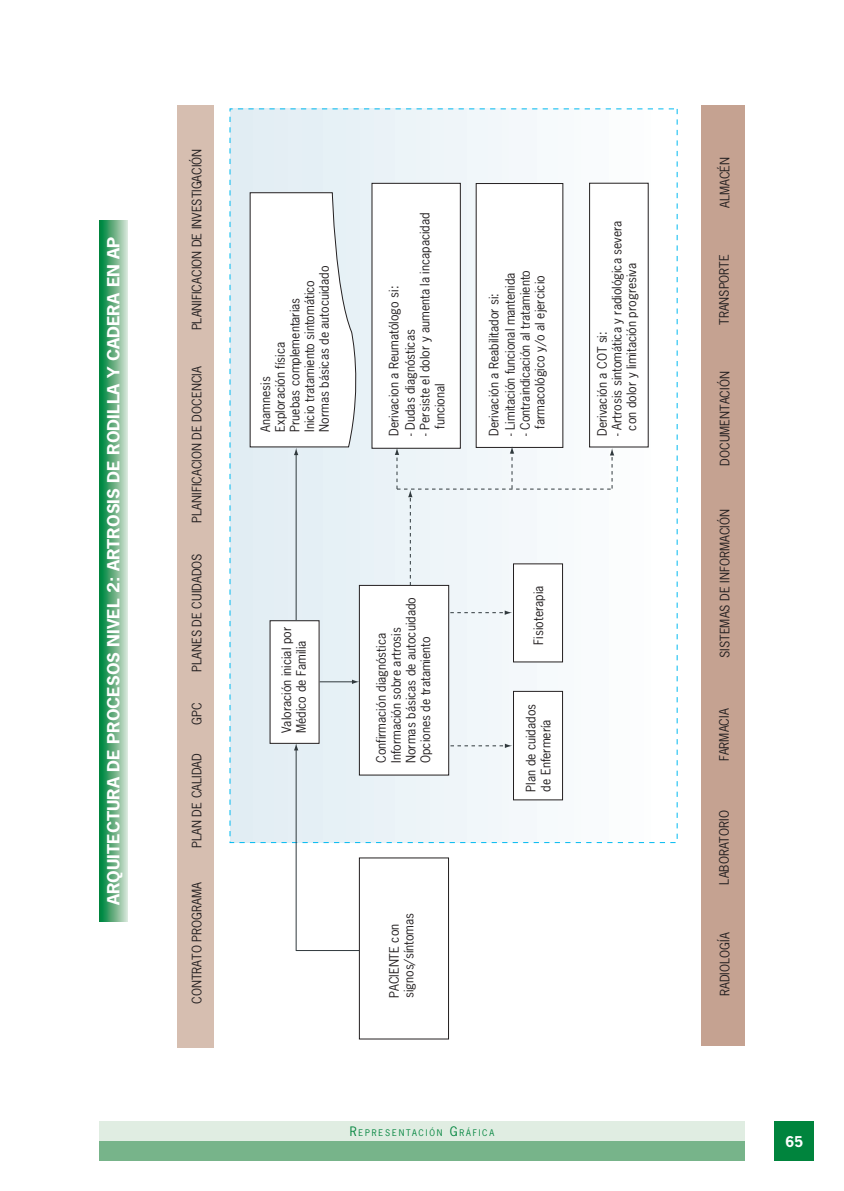
<style>
.page{position:relative;width:844px;height:1191px;background:#fff}
.page>*{position:absolute;margin:0;border:0;box-sizing:border-box;transform-origin:0 0}
.t1{font:700 15.75px "News Gothic";color:#fff;scale:1.11 1}
.t2{font:700 14px "News Gothic";color:#fff}
.t3{font:12.25px/14.7px "News Gothic";color:#231f20}
.t4{font:8.58px "News Gothic";letter-spacing:.215em;color:#00843d}
.s1{font-size:12.25px}
</style>
<div class="page">
<div style="left:774px;top:1121px;width:40px;height:40px;background:#00843d"></div>
<div style="left:99px;top:1141px;width:645px;height:20px;background:#77b48a"></div>
<div style="left:99px;top:1121px;width:645px;height:20px;background:#e0ede2"></div>
<div style="left:230px;top:109px;width:447px;height:733px;background:linear-gradient(to right,#deeaf1,#fdfdfd)"></div>
<div style="left:177px;top:105px;width:37px;height:942px;background:#d6beb0"></div>
<div style="left:700px;top:105px;width:44px;height:940px;background:#c5a291"></div>
<div style="left:359px;top:585px;width:89px;height:190px;background:#fff"></div>
<div style="left:359px;top:585px;width:90px;height:190px;border:1px solid #231f20"></div>
<div style="left:513px;top:691px;width:49px;height:109px;background:#fff"></div>
<div style="left:513px;top:691px;width:50px;height:109px;border:1px solid #231f20"></div>
<div style="left:513px;top:564px;width:49px;height:98px;background:#fff"></div>
<div style="left:513px;top:563px;width:50px;height:99px;border:1px solid #231f20"></div>
<div style="left:270px;top:621px;width:49px;height:122px;background:#fff"></div>
<div style="left:372px;top:183px;width:88px;height:265px;background:#fff"></div>
<div style="left:476px;top:183px;width:86px;height:264px;background:#fff"></div>
<div style="left:589px;top:183px;width:59px;height:264px;background:#fff"></div>
<div style="left:589px;top:183px;width:59px;height:264px;border:1px solid #231f20"></div>
<hr style="left:295px;top:453px;width:1px;height:167px;background:#30393d">
<hr style="left:295px;top:749px;width:1px;height:201px;background:#30393d">
<svg style="left:294px;top:743px;width:4px;height:7px"></svg>
<hr style="left:296px;top:950px;width:63px;height:1px;background:#30393d">
<hr style="left:319px;top:681px;width:34px;height:1px;background:#30393d">
<svg style="left:352px;top:679px;width:7px;height:5px"></svg>
<svg style="left:394px;top:446px;width:220px;height:139px"></svg>
<svg style="left:450px;top:610px;width:62px;height:5px"></svg>
<svg style="left:450px;top:743px;width:62px;height:5px"></svg>
<svg style="left:249px;top:192px;width:113px;height:263px"></svg>
<div style="left:359px;top:857px;width:90px;height:182px;border:1px solid #231f20"></div>
<div style="left:99px;top:220px;width:28px;height:701px;background:linear-gradient(to right,#007d31,#cbdbc8)"></div>
<p class="t1" style="left:103px;top:905px;width:604px;rotate:-90deg">ARQUITECTURA DE PROCESOS NIVEL 2: ARTROSIS DE RODILLA Y CADERA EN AP</p>
<p class="t3" style="left:189px;top:330px;width:183px;rotate:-90deg">PLANIFICACION DE INVESTIGACIÓN</p>
<p class="t3" style="left:189px;top:522px;width:158px;rotate:-90deg">PLANIFICACION DE DOCENCIA</p>
<p class="t3" style="left:189px;top:672px;width:120px;rotate:-90deg">PLANES DE CUIDADOS</p>
<p class="t3" style="left:189px;top:725px;width:24px;rotate:-90deg">GPC</p>
<p class="t3" style="left:189px;top:848px;width:96px;rotate:-90deg">PLAN DE CALIDAD</p>
<p class="t3" style="left:189px;top:1003px;width:123px;rotate:-90deg">CONTRATO PROGRAMA</p>
<p class="t3" style="left:302px;top:432px;width:167px;rotate:-90deg">Inicio tratamiento sintomático<br>Normas básicas de autocuidado</p>
<p class="t3" style="left:258px;top:432px;width:135px;rotate:-90deg">Anamnesis<br>Exploración física<br>Pruebas complementarias</p>
<p class="t3" style="left:417px;top:436px;width:225px;rotate:-90deg">- Persiste el dolor y aumenta la incapacidad</p>
<p class="t3" style="left:386px;top:436px;width:151px;rotate:-90deg">Derivacion a Reumatólogo si:</p>
<p class="t3" style="left:403px;top:436px;width:108px;rotate:-90deg">- Dudas diagnósticas</p>
<p class="t3" style="left:432px;top:429px;width:47px;rotate:-90deg">funcional</p>
<p class="t3" style="left:503px;top:436px;width:165px;rotate:-90deg">- Limitación funcional mantenida</p>
<p class="t3" style="left:517px;top:436px;width:167px;text-align:center;rotate:-90deg">- Contraindicación al tratamiento farmacológico y/o al ejercicio</p>
<p class="t3" style="left:486px;top:436px;width:144px;rotate:-90deg">Derivación a Reabilitador si:</p>
<p class="t3" style="left:609px;top:430px;width:212px;text-indent:-5px;rotate:-90deg">- Artrosis sintomática y radiológica severa con dolor y limitación progresiva</p>
<p class="t3" style="left:594px;top:436px;width:106px;rotate:-90deg">Derivación a COT si:</p>
<p class="t3" style="left:279px;top:733px;width:107px;rotate:-90deg">Valoración inicial por<br>Médico de Familia</p>
<p class="t3" style="left:374px;top:763px;width:167px;rotate:-90deg">Confirmación diagnóstica<br>Información sobre artrosis<br>Normas básicas de autocuidado<br>Opciones de tratamiento</p>
<p class="t3" style="left:386px;top:998px;width:87px;rotate:-90deg">PACIENTE con signos/síntomas</p>
<p class="t3" style="left:531px;top:644px;width:60px;rotate:-90deg">Fisioterapia</p>
<p class="t3" style="left:523px;top:791px;width:89px;rotate:-90deg">Plan de cuidados de Enfermería</p>
<p class="t4" style="left:349px;top:1127px;width:146px"><span class="s1">R</span>EPRESENTACIÓN <span class="s1">G</span>RÁFICA</p>
<p class="t3" style="left:717px;top:208px;width:53px;rotate:-90deg">ALMACÉN</p>
<p class="t3" style="left:716px;top:325px;width:72px;rotate:-90deg">TRANSPORTE</p>
<p class="t3" style="left:717px;top:465px;width:96px;rotate:-90deg">DOCUMENTACIÓN</p>
<p class="t3" style="left:717px;top:658px;width:150px;rotate:-90deg">SISTEMAS DE INFORMACIÓN</p>
<p class="t3" style="left:716px;top:761px;width:54px;rotate:-90deg">FARMACIA</p>
<p class="t3" style="left:716px;top:884px;width:76px;rotate:-90deg">LABORATORIO</p>
<p class="t3" style="left:717px;top:996px;width:65px;rotate:-90deg">RADIOLOGÍA</p>
<p class="t2" style="left:785px;top:1132px;width:19px">65</p>
</div>
